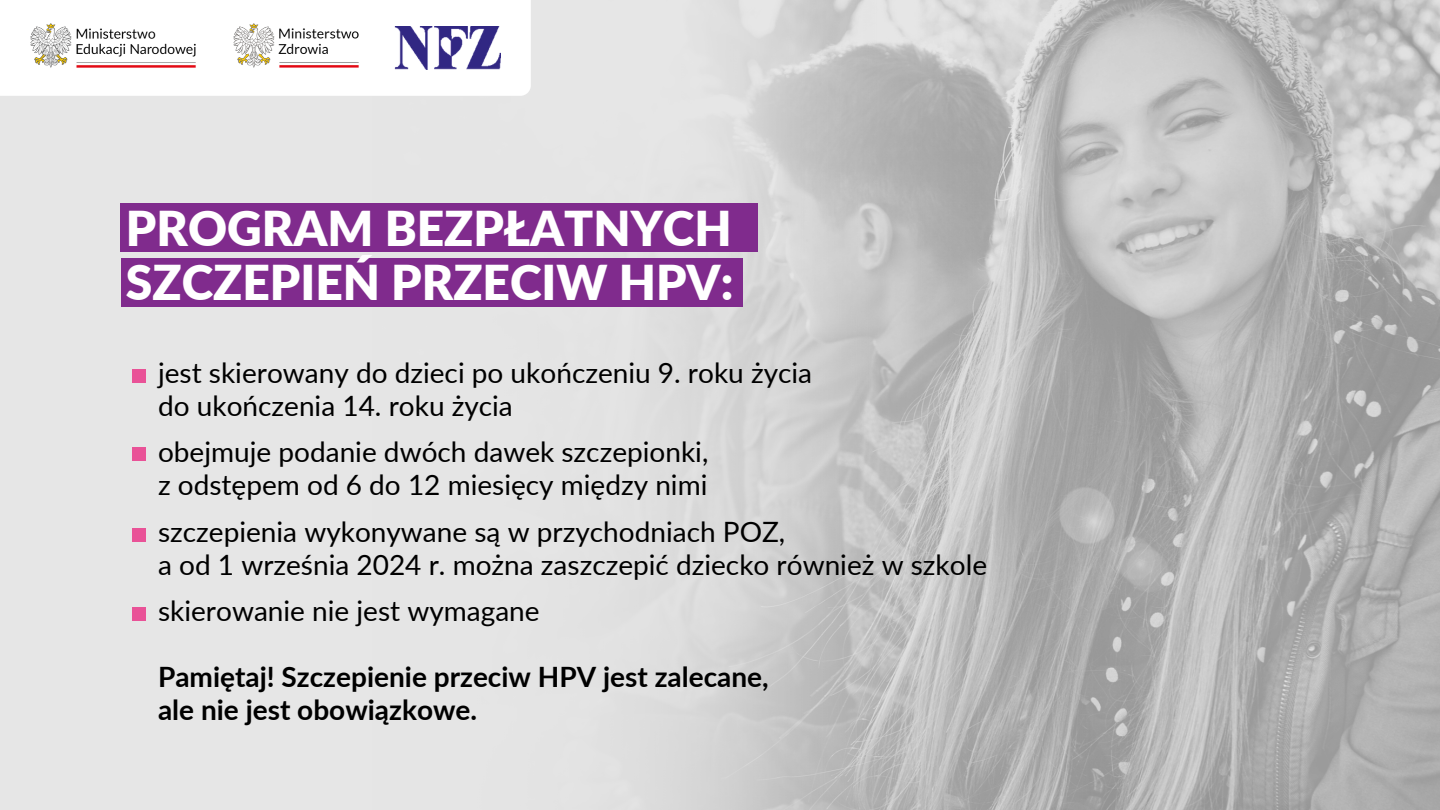
<style>
.page{position:relative;width:1440px;height:810px;background:#fff}
.page>*{position:absolute;margin:0;border:0;box-sizing:border-box;transform-origin:0 0}
.t1{font:900 48px/53.2px "Lato";color:#fff}
.t2{font:28px "Lato";color:#000}
.t3{font:700 28px "Lato";color:#000}
</style>
<div class="page">
<img style="left:1140px;top:0;width:300px;height:810px">
<img style="left:0;top:0;width:1140px;height:810px">
<img style="left:365px;top:0;width:513px;height:810px">
<svg style="left:0;top:0;width:531px;height:96px"></svg>
<img style="left:390px;top:27px;width:110px;height:42px">
<img style="left:223px;top:13px;width:145px;height:65px">
<img style="left:30px;top:13px;width:175px;height:65px">
<div style="left:132px;top:369px;width:13px;height:13px;background:#e95297"></div>
<div style="left:132px;top:448px;width:13px;height:13px;background:#e95297"></div>
<div style="left:132px;top:528px;width:13px;height:14px;background:#e95297"></div>
<div style="left:132px;top:608px;width:13px;height:13px;background:#e95297"></div>
<div style="left:121px;top:203px;width:637px;height:49px;background:#802b8d"></div>
<div style="left:121px;top:258px;width:621px;height:48px;background:#802b8d"></div>
<p class="t1" style="left:126px;top:201px;width:609px">PROGRAM BEZPŁATNYCH<br>SZCZEPIEŃ PRZECIW HPV:</p>
<h1 class="t2" style="left:158px;top:355px;width:656px">jest skierowany do dzieci po ukończeniu 9. roku życia</h1>
<p class="t2" style="left:158px;top:388px;width:356px">do ukończenia 14. roku życia</p>
<p class="t2" style="left:158px;top:434px;width:552px">obejmuje podanie dwóch dawek szczepionki,</p>
<p class="t2" style="left:158px;top:467px;width:551px">z odstępem od 6 do 12 miesięcy między nimi</p>
<p class="t2" style="left:158px;top:514px;width:629px">szczepienia wykonywane są w przychodniach POZ,</p>
<p class="t2" style="left:158px;top:547px;width:831px">a od 1 września 2024 r. można zaszczepić dziecko również w szkole</p>
<p class="t2" style="left:158px;top:593px;width:383px">skierowanie nie jest wymagane</p>
<p class="t3" style="left:158px;top:659px;width:612px">Pamiętaj! Szczepienie przeciw HPV jest zalecane,</p>
<h2 class="t3" style="left:158px;top:692px;width:321px">ale nie jest obowiązkowe.</h2>
</div>
